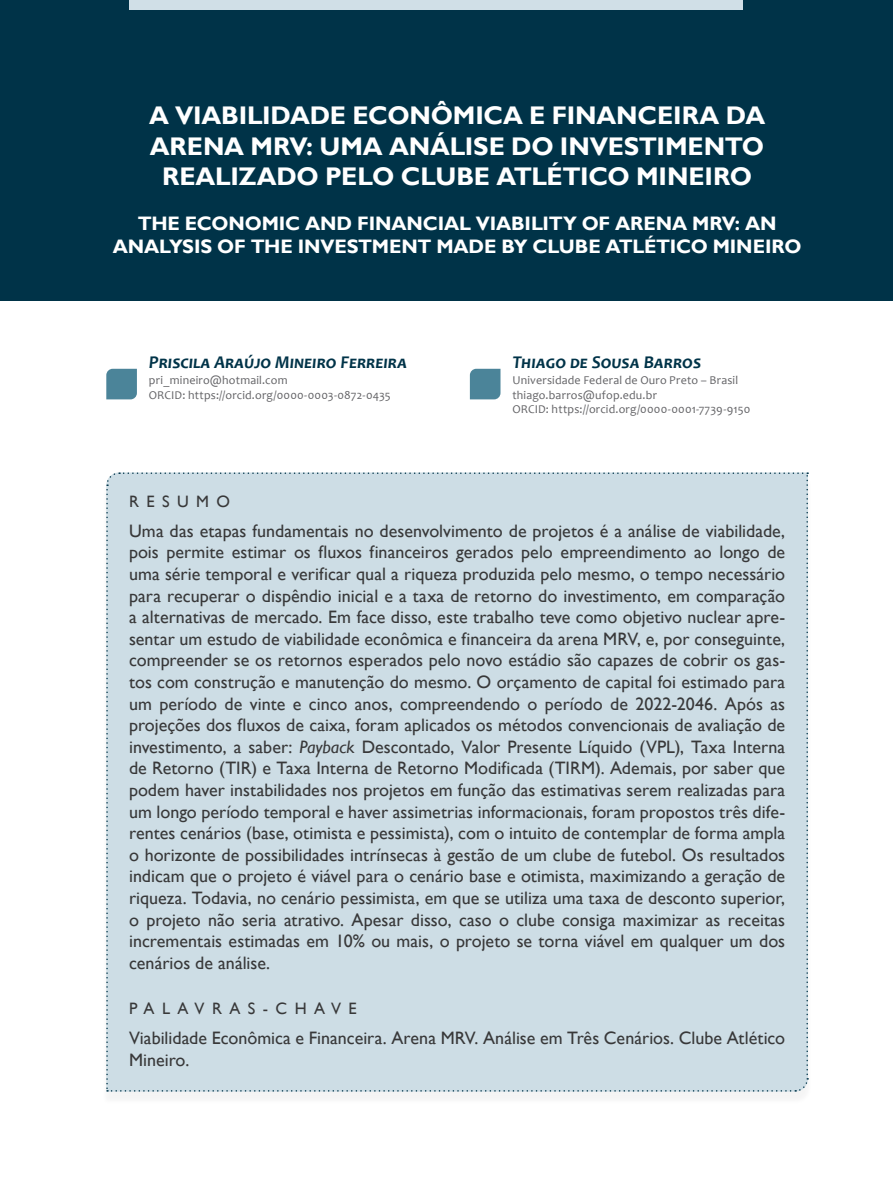
<style>
.page{position:relative;width:893px;height:1191px;background:#fff}
.page>*{position:absolute;margin:0;border:0;box-sizing:border-box;transform-origin:0 0}
.t1{font:700 25.5px/30.6px "Gill Sans";letter-spacing:-.01em;color:#fff;text-align:center}
.t2{font:700 19.5px/23.4px "Gill Sans";letter-spacing:-.01em;color:#fff;text-align:center}
.t3{font:18px/21.6px "Gill Sans";color:#383839;text-align:justify}
.t4{font:italic 700 18px "Candara";color:#003348}
.t5{font:16.5px "Gill Sans";letter-spacing:.45em;color:#383839}
.t6{font:12px/14.4px "Candara";letter-spacing:.015em;color:#636366}
.s1{font-style:italic}
</style>
<div class="page">
<div style="left:101px;top:476px;width:712px;height:629px;background:#fafafa"></div>
<div style="left:106px;top:472px;width:703px;height:620px;background:#cddde5"></div>
<div style="left:0;top:0;width:893px;height:234px;background:#003348"></div>
<div style="left:0;top:89px;width:893px;height:211px;background:#003348"></div>
<svg style="left:106px;top:369px;width:31px;height:30px"></svg>
<svg style="left:470px;top:369px;width:30px;height:30px"></svg>
<div style="left:129px;top:0;width:614px;height:9px;background:#d0dfe7"></div>
<h1 class="t1" style="left:149px;top:101px;width:618px">A VIABILIDADE ECONÔMICA E FINANCEIRA DA<br>ARENA MRV: UMA ANÁLISE DO INVESTIMENTO<br>REALIZADO PELO CLUBE ATLÉTICO MINEIRO</h1>
<p class="t2" style="left:113px;top:212px;width:690px">THE ECONOMIC AND FINANCIAL VIABILITY OF ARENA MRV: AN<br>ANALYSIS OF THE INVESTMENT MADE BY CLUBE ATLÉTICO MINEIRO</p>
<p class="t4" style="left:149px;top:351px;width:260px">Priscila Araújo Mineiro Ferreira</p>
<p class="t6" style="left:149px;top:373px;width:243px">pri_mineiro@hotmail.com<br>ORCID: https://orcid.org/0000-0003-0872-0435</p>
<p class="t4" style="left:512px;top:351px;width:190px">Thiago de Sousa Barros</p>
<p class="t6" style="left:512px;top:373px;width:239px">Universidade Federal de Ouro Preto – Brasil thiago.barros@ufop.edu.br<br>ORCID: https://orcid.org/0000-0001-7739-9150</p>
<p class="t5" style="left:129px;top:491px;width:103px">RESUMO</p>
<p class="t3" style="left:129px;top:520px;width:658px">Uma das etapas fundamentais no desenvolvimento de projetos é a análise de viabilidade, pois permite estimar os fluxos financeiros gerados pelo empreendimento ao longo de uma série temporal e verificar qual a riqueza produzida pelo mesmo, o tempo necessário para recuperar o dispêndio inicial e a taxa de retorno do investimento, em comparação a alternativas de mercado. Em face disso, este trabalho teve como objetivo nuclear apre&shy;sentar um estudo de viabilidade econômica e financeira da arena MRV, e, por conseguinte, compreender se os retornos esperados pelo novo estádio são capazes de cobrir os gas&shy;tos com construção e manutenção do mesmo. O orçamento de capital foi estimado para um período de vinte e cinco anos, compreendendo o período de 2022-2046. Após as projeções dos fluxos de caixa, foram aplicados os métodos convencionais de avaliação de investimento, a saber: <span class="s1">Payback</span> Descontado, Valor Presente Líquido (VPL), Taxa Interna de Retorno (TIR) e Taxa Interna de Retorno Modificada (TIRM). Ademais, por saber que podem haver instabilidades nos projetos em função das estimativas serem realizadas para um longo período temporal e haver assimetrias informacionais, foram propostos três dife&shy;rentes cenários (base, otimista e pessimista), com o intuito de contemplar de forma ampla o horizonte de possibilidades intrínsecas à gestão de um clube de futebol. Os resultados indicam que o projeto é viável para o cenário base e otimista, maximizando a geração de riqueza. Todavia, no cenário pessimista, em que se utiliza uma taxa de desconto superior, o projeto não seria atrativo. Apesar disso, caso o clube consiga maximizar as receitas incrementais estimadas em 10% ou mais, o projeto se torna viável em qualquer um dos cenários de análise.</p>
<p class="t5" style="left:129px;top:999px;width:229px">PALAVRAS-CHAVE</p>
<p class="t3" style="left:129px;top:1027px;width:658px">Viabilidade Econômica e Financeira. Arena MRV. Análise em Três Cenários. Clube Atlético<br>Mineiro.</p>
</div>
